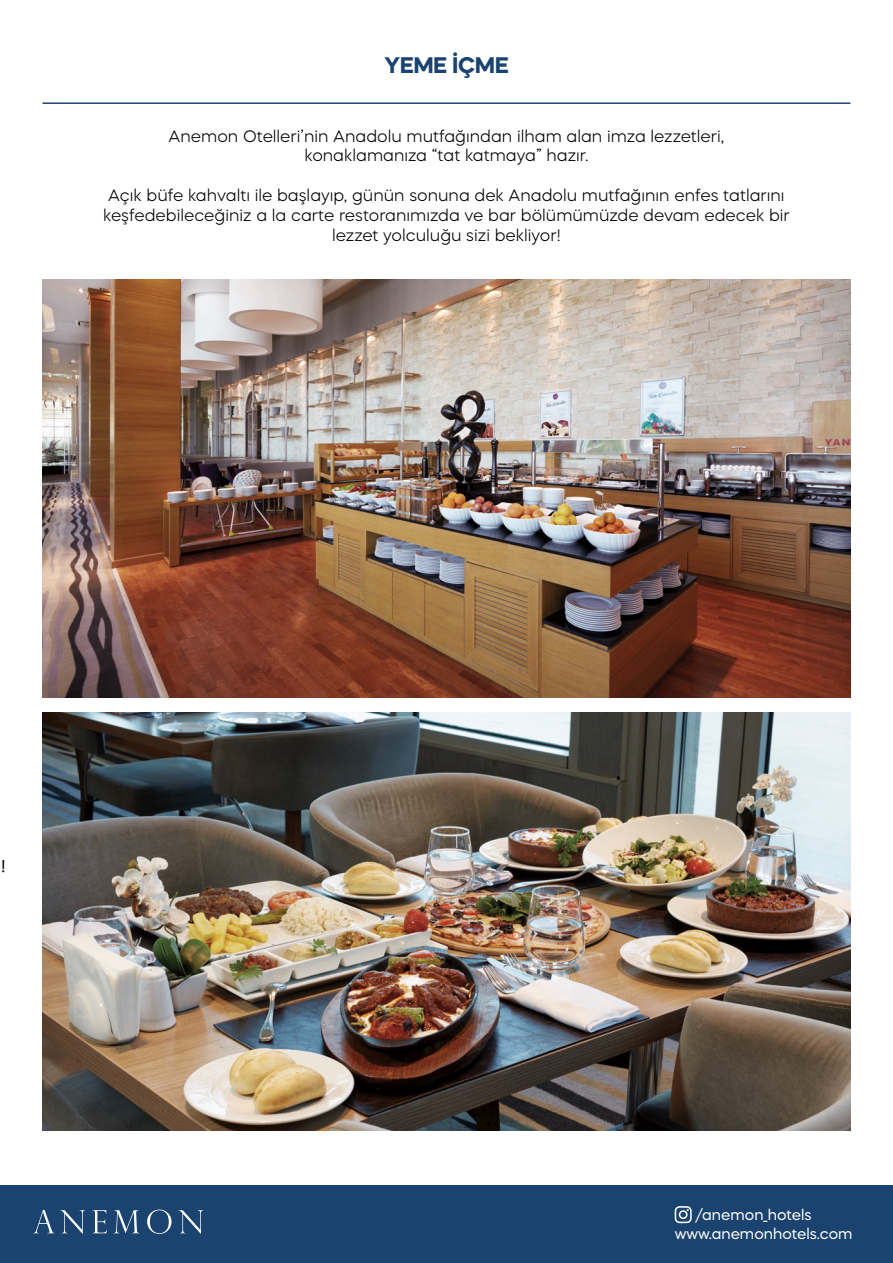
<style>
.page{position:relative;width:893px;height:1263px;background:#fff}
.page>*{position:absolute;margin:0;border:0;box-sizing:border-box;transform-origin:0 0}
.t1{font:700 22.5px "Mazzard H";color:#1a4370}
.t2{font:18px "Calibri";color:#000}
.t3{font:300 16.5px/19.8px "Mazzard H";color:#000;text-align:center}
.t4{font:15px/19px "Mazzard H";color:#fff}
</style>
<div class="page">
<hr style="left:43px;top:102px;width:807px;height:2px;background:#1a4370">
<img style="left:43px;top:279px;width:807px;height:418px">
<img style="left:43px;top:712px;width:807px;height:418px">
<div style="left:0;top:1185px;width:893px;height:78px;background:#1a4370"></div>
<svg style="left:33px;top:1210px;width:52px;height:24px"></svg>
<svg style="left:93px;top:1210px;width:14px;height:23px"></svg>
<svg style="left:114px;top:1210px;width:25px;height:23px"></svg>
<svg style="left:147px;top:1209px;width:25px;height:25px"></svg>
<svg style="left:178px;top:1210px;width:25px;height:24px"></svg>
<svg style="left:675px;top:1206px;width:17px;height:17px"></svg>
<h1 class="t1" style="left:384px;top:51px;width:126px">YEME İÇME</h1>
<p class="t3" style="left:169px;top:126px;width:557px">Anemon Otelleri’nin Anadolu mutfağından ilham alan imza lezzetleri, konaklamanıza “tat katmaya” hazır.</p>
<p class="t3" style="left:103px;top:185px;width:688px">Açık büfe kahvaltı ile başlayıp, günün sonuna dek Anadolu mutfağının enfes tatlarını keşfedebileceğiniz a la carte restoranımızda ve bar bölümümüzde devam edecek bir lezzet yolculuğu sizi bekliyor!</p>
<p class="t2" style="left:0;top:853px;width:7px">!</p>
<p class="t4" style="left:675px;top:1204px;width:179px;text-indent:21px">/anemon_hotels www.anemonhotels.com</p>
</div>
